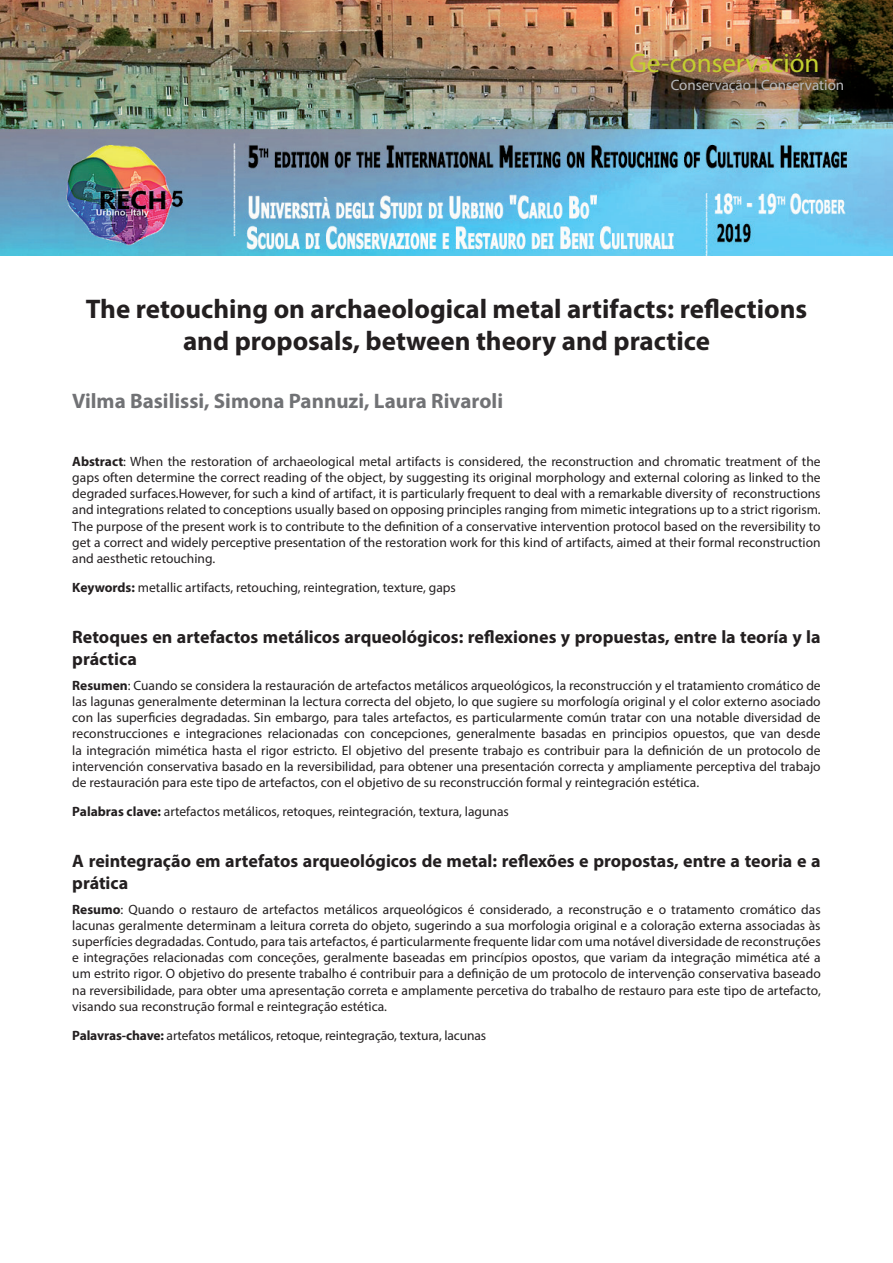
<style>
.page{position:relative;width:893px;height:1263px;background:#fff}
.page>*{position:absolute;margin:0;border:0;box-sizing:border-box;transform-origin:0 0}
.t1{font:700 27px/32.4px "Myriad Pro";color:#231f20;text-align:center}
.t2{font:27px "Myriad Pro";color:#c3cf2f}
.t3{font:700 21px "Myriad Pro";color:#717275}
.t4{font:700 18px/21.6px "Myriad Pro";color:#231f20}
.t5{font:15px "Myriad Pro";color:#b8b9bc}
.t6{font:13.5px/16.2px "Myriad Pro";color:#231f20;text-align:justify}
.s1{font-weight:700}
</style>
<div class="page">
<img style="left:0;top:0;width:893px;height:255px">
<h1 class="t2" style="left:629px;top:46px;width:192px">Ge-conservación</h1>
<p class="t5" style="left:671px;top:76px;width:175px">Conservação | Conservation</p>
<h1 class="t1" style="left:86px;top:292px;width:723px">The retouching on archaeological metal artifacts: reflections and proposals, between theory and practice</h1>
<h2 class="t3" style="left:72px;top:387px;width:432px">Vilma Basilissi, Simona Pannuzi, Laura Rivaroli</h2>
<p class="t6" style="left:72px;top:453px;width:750px"><span class="s1">Abstract</span>: When the restoration of archaeological metal artifacts is considered, the reconstruction and chromatic treatment of the gaps often determine the correct reading of the object, by suggesting its original morphology and external coloring as linked to the degraded surfaces.However, for such a kind of artifact, it is particularly frequent to deal with a remarkable diversity of reconstructions and integrations related to conceptions usually based on opposing principles ranging from mimetic integrations up to a strict rigorism.<br>The purpose of the present work is to contribute to the definition of a conservative intervention protocol based on the reversibility to get a correct and widely perceptive presentation of the restoration work for this kind of artifacts, aimed at their formal reconstruction and aesthetic retouching.</p>
<p class="t6" style="left:72px;top:579px;width:385px"><span class="s1">Keywords:</span> metallic artifacts, retouching, reintegration, texture, gaps</p>
<h3 class="t4" style="left:72px;top:626px;width:750px">Retoques en artefactos metálicos arqueológicos: reflexiones y propuestas, entre la teoría y la práctica</h3>
<p class="t6" style="left:72px;top:677px;width:750px"><span class="s1">Resumen</span>: Cuando se considera la restauración de artefactos metálicos arqueológicos, la reconstrucción y el tratamiento cromático de las lagunas generalmente determinan la lectura correcta del objeto, lo que sugiere su morfología original y el color externo asociado con las superficies degradadas. Sin embargo, para tales artefactos, es particularmente común tratar con una notable diversidad de reconstrucciones e integraciones relacionadas con concepciones, generalmente basadas en principios opuestos, que van desde la integración mimética hasta el rigor estricto. El objetivo del presente trabajo es contribuir para la definición de un protocolo de intervención conservativa basado en la reversibilidad, para obtener una presentación correcta y ampliamente perceptiva del trabajo de restauración para este tipo de artefactos, con el objetivo de su reconstrucción formal y reintegración estética.</p>
<p class="t6" style="left:72px;top:803px;width:438px"><span class="s1">Palabras clave:</span> artefactos metálicos, retoques, reintegración, textura, lagunas</p>
<h3 class="t4" style="left:72px;top:850px;width:750px">A reintegração em artefatos arqueológicos de metal: reflexões e propostas, entre a teoria e a prática</h3>
<p class="t6" style="left:72px;top:901px;width:750px"><span class="s1">Resumo</span>: Quando o restauro de artefactos metálicos arqueológicos é considerado, a reconstrução e o tratamento cromático das lacunas geralmente determinam a leitura correta do objeto, sugerindo a sua morfologia original e a coloração externa associadas às superfícies degradadas. Contudo, para tais artefactos, é particularmente frequente lidar com uma notável diversidade de reconstruções e integrações relacionadas com conceções, geralmente baseadas em princípios opostos, que variam da integração mimética até a um estrito rigor. O objetivo do presente trabalho é contribuir para a definição de um protocolo de intervenção conservativa baseado na reversibilidade, para obter uma apresentação correta e amplamente percetiva do trabalho de restauro para este tipo de artefacto, visando sua reconstrução formal e reintegração estética.</p>
<p class="t6" style="left:72px;top:1027px;width:415px"><span class="s1">Palavras-chave:</span> artefatos metálicos, retoque, reintegração, textura, lacunas</p>
</div>
